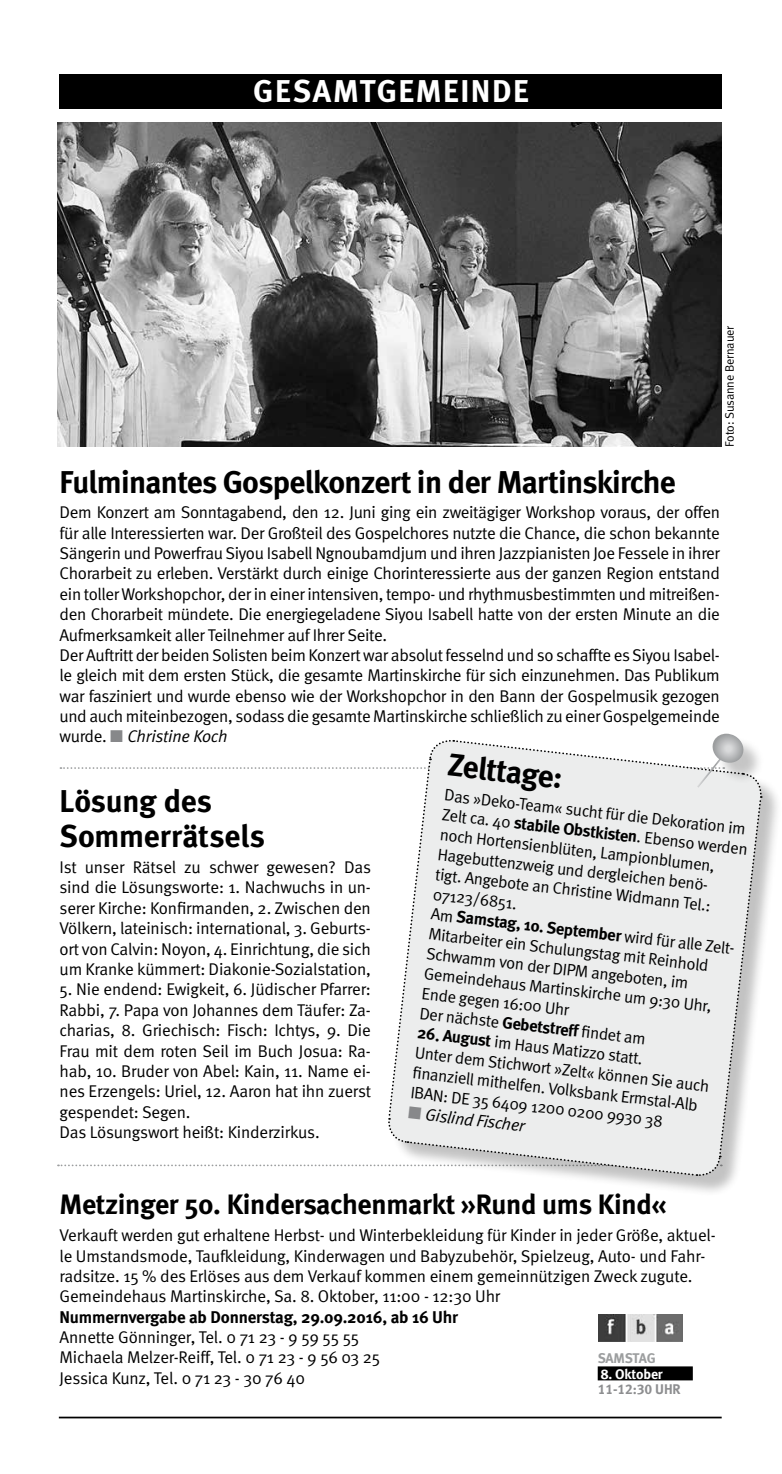
<style>
.page{position:relative;width:782px;height:1474px;background:#fff}
.page>*{position:absolute;margin:0;border:0;box-sizing:border-box;transform-origin:0 0}
.t1{font:700 31.5px/35px "Meta";letter-spacing:-.02em;color:#000}
.t2{font:700 31.5px "Meta";letter-spacing:.05em;color:#fff}
.t3{font:700 28px "Meta";letter-spacing:-.01em;color:#000}
.t4{font:16.97px/20.3px "Meta Normal";letter-spacing:-.02em;color:#000}
.t5{font:700 16.97px "Meta";letter-spacing:-.01em;color:#000}
.t6{font:italic 16.97px "Meta Normal";color:#000}
.t7{font:16.62px/19.8px "Meta Normal";color:#000}
.t8{font:700 16.62px "Meta";color:#000}
.t9{font:14px "Meta Bold LF";letter-spacing:-.01em;color:#8d8e90}
.t10{font:14px "Meta Bold LF";letter-spacing:-.01em;color:#fff}
.t11{font:700 14px "Meta";letter-spacing:-.02em;color:#9c9e9f}
.t12{font:12.25px "Meta Normal";letter-spacing:-.01em;color:#000}
.s1{color:#87888a}
.s2{font-style:italic}
.s3{font-family:"Meta";font-weight:700}
.s4{font-family:"Meta Normal";font-weight:400}
</style>
<div class="page">
<div style="left:60px;top:74px;width:662px;height:35px;background:#000"></div>
<hr style="left:59px;top:1416px;width:662px;height:2px;background:#000">
<img style="left:57px;top:122px;width:664px;height:324px">
<div style="left:391px;top:743px;width:390px;height:454px;background:#000;opacity:.24"></div>
<div style="left:715px;top:737px;width:49px;height:47px;background:#fff"></div>
<svg style="left:58px;top:733px;width:704px;height:443px"></svg>
<div style="left:597px;top:1366px;width:95px;height:14px;background:#000"></div>
<img style="left:598px;top:1314px;width:84px;height:27px">
<h1 class="t2" style="left:253px;top:73px;width:277px">GESAMTGEMEINDE</h1>
<p class="t12" style="left:722px;top:446px;width:122px;rotate:-90deg">Foto: Susanne Bernauer</p>
<h1 class="t1" style="left:60px;top:464px;width:617px">Fulminantes Gospelkonzert in der Martinskirche</h1>
<p class="t4" style="left:60px;top:502px;width:661px">Dem Konzert am Sonntagabend, den 12. Juni ging ein zweitägiger Workshop voraus, der offen für alle Interessierten war. Der Großteil des Gospelchores nutzte die Chance, die schon bekannte Sängerin und Powerfrau Siyou Isabell Ngnoubamdjum und ihren Jazzpianisten Joe Fessele in ihrer Chorarbeit zu erleben. Verstärkt durch einige Chorinteressierte aus der ganzen Region entstand ein toller Workshopchor, der in einer intensiven, tempo- und rhythmusbestimmten und mitreißen&shy;den Chorarbeit mündete. Die energiegeladene Siyou Isabell hatte von der ersten Minute an die Aufmerksamkeit aller Teilnehmer auf Ihrer Seite.<br>Der Auftritt der beiden Solisten beim Konzert war absolut fesselnd und so schaffte es Siyou Isabel&shy;le gleich mit dem ersten Stück, die gesamte Martinskirche für sich einzunehmen. Das Publikum war fasziniert und wurde ebenso wie der Workshopchor in den Bann der Gospelmusik gezogen und auch miteinbezogen, sodass die gesamte Martinskirche schließlich zu einer Gospelgemeinde wurde. <span class="s1">■</span> <span class="s2">Christine Koch</span></p>
<h1 class="t1" style="left:60px;top:783px;width:207px">Lösung des<br>Sommerrätsels</h1>
<p class="t4" style="left:60px;top:856px;width:313px;text-align:justify">Ist unser Rätsel zu schwer gewesen? Das sind die Lösungsworte: 1. Nachwuchs in un&shy;serer Kirche: Konfirmanden, 2. Zwischen den Völkern, lateinisch: international, 3. Geburts&shy;ort von Calvin: Noyon, 4. Einrichtung, die sich um Kranke kümmert: Diakonie-Sozialstation,</p>
<p class="t4" style="left:60px;top:979px;width:313px">5. Nie endend: Ewigkeit, 6. Jüdischer Pfarrer:<br>Rabbi, 7. Papa von Johannes dem Täufer: Za&shy;charias, 8. Griechisch: Fisch: Ichtys, 9. Die Frau mit dem roten Seil im Buch Josua: Ra&shy;hab, 10. Bruder von Abel: Kain, 11. Name ei&shy;nes Erzengels: Uriel, 12. Aaron hat ihn zuerst gespendet: Segen.<br>Das Lösungswort heißt: Kinderzirkus.</p>
<h1 class="t1" style="left:450px;top:746px;width:117px;rotate:7deg">Zelttage:</h1>
<p class="t7" style="left:444px;top:786px;width:309px;rotate:6deg">Das »Deko-Team« sucht für die Dekoration im Zelt ca. 40 <span class="s3">stabile Obstkisten</span>. Ebenso werden noch Hortensienblüten, Lampionblumen, Hagebuttenzweig und dergleichen benö-<br>tigt. Angebote an Christine Widmann Tel.:<br>07123/6851.</p>
<p class="t8" style="left:432px;top:904px;width:310px;rotate:6deg"><span class="s4">Am</span> Samstag, 10. September <span class="s4">wird für alle Zelt-</span></p>
<p class="t7" style="left:429px;top:924px;width:291px;rotate:6deg">Mitarbeiter ein Schulungstag mit Reinhold Schwamm von der DIPM angeboten, im Gemeindehaus Martinskirche um 9:30 Uhr, Ende gegen 16:00 Uhr<br>Der nächste <span class="s3">Gebetstreff</span> fi ndet am</p>
<p class="t7" style="left:417px;top:1024px;width:297px;rotate:6deg"><span class="s3">26. August</span> im Haus Matizzo statt.<br>Unter dem Stichwort »Zelt« können Sie auch fi nanziell mithelfen. Volksbank Ermstal-Alb IBAN: DE 35 6409 1200 0200 9930 38</p>
<p class="t6" style="left:409px;top:1102px;width:119px;rotate:7deg"><span class="s1">■</span> Gislind Fischer</p>
<h2 class="t3" style="left:60px;top:1187px;width:608px">Metzinger 50. Kindersachenmarkt »Rund ums Kind«</h2>
<p class="t4" style="left:60px;top:1224px;width:657px">Verkauft werden gut erhaltene Herbst- und Winterbekleidung für Kinder in jeder Größe, aktuel&shy;le Umstandsmode, Taufkleidung, Kinderwagen und Babyzubehör, Spielzeug, Auto- und Fahr&shy;radsitze. 15 % des Erlöses aus dem Verkauf kommen einem gemeinnützigen Zweck zugute.<br>Gemeindehaus Martinskirche, Sa. 8. Oktober, 11:00 - 12:30 Uhr</p>
<p class="t5" style="left:60px;top:1306px;width:400px">Nummernvergabe ab Donnerstag, 29.09.2016, ab 16 Uhr</p>
<p class="t4" style="left:60px;top:1326px;width:322px">Annette Gönninger, Tel. 0 71 23 - 9 59 55 55<br>Michaela Melzer-Reiff, Tel. 0 71 23 - 9 56 03 25<br>Jessica Kunz, Tel. 0 71 23 - 30 76 40</p>
<p class="t11" style="left:597px;top:1349px;width:60px">SAMSTAG</p>
<p class="t10" style="left:600px;top:1365px;width:64px">8. Oktober</p>
<p class="t9" style="left:597px;top:1381px;width:85px">11-12:30 UHR</p>
</div>
